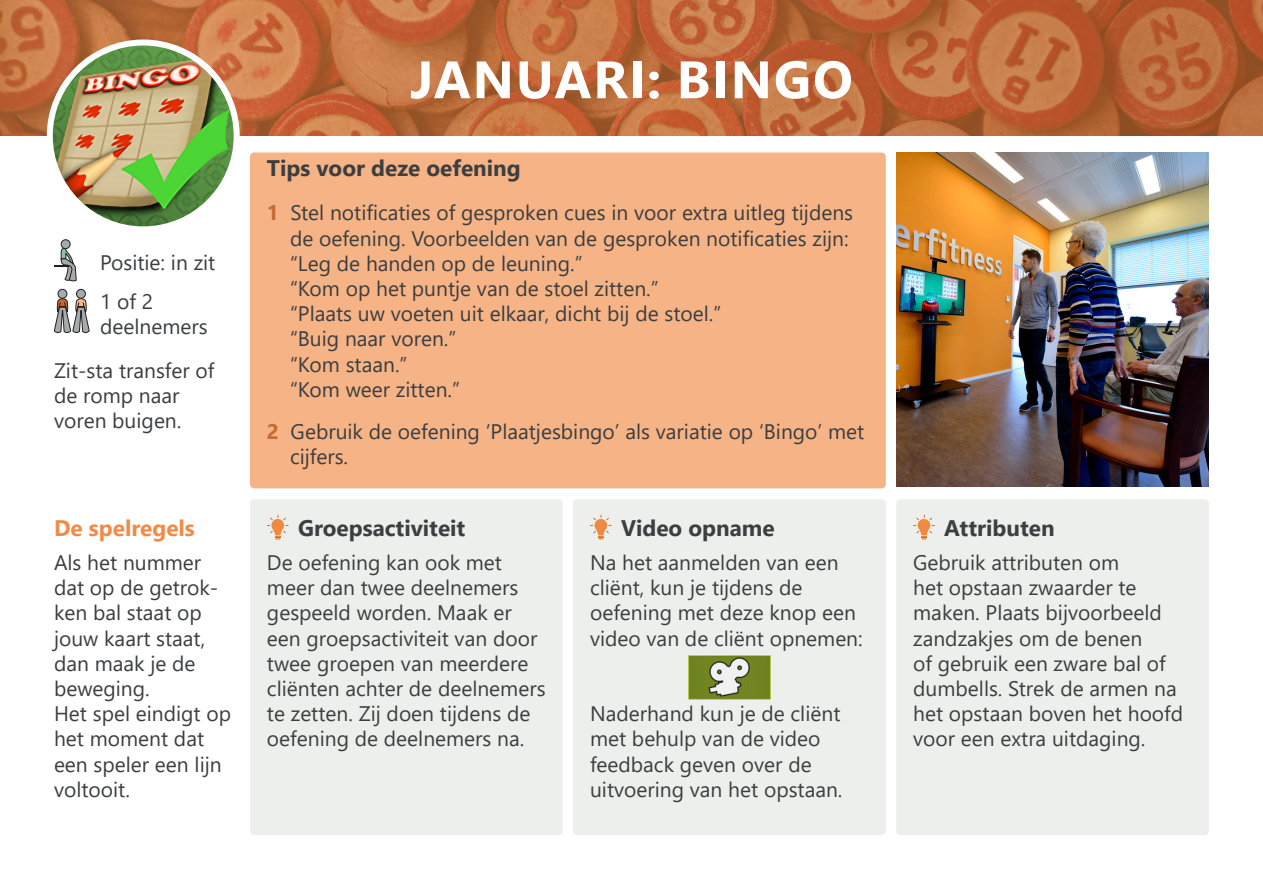
<style>
.page{position:relative;width:1263px;height:893px;background:#fff}
.page>*{position:absolute;margin:0;border:0;box-sizing:border-box;transform-origin:0 0}
.Title_Month_header{font:700 52.5px "Segoe UI";letter-spacing:.035em;color:#fff}
.Headers{font:700 22.5px "Segoe UI";color:#3c3e40}
.Header_movement{font:700 22.5px "Segoe UI";color:#f28b46}
.Grey_Bloks_paragraph{font:21px/25.2px "Segoe UI";color:#3c3e40}
.Tips_orange{font:21px/25.2px "Segoe UI";color:#3c3e40}
.Position{font:21px/25.2px "Segoe UI";color:#3c3e40}
.s1{font-weight:700;color:#c46b32}
</style>
<div class="page">
<svg style="left:0;top:0;width:1263px;height:135px;background:#bd693b"></svg>
<img style="left:49px;top:42px;width:187px;height:183px">
<div style="left:47px;top:40px;width:193px;height:192px;border:6px solid #fff;border-radius:50%"></div>
<div style="left:250px;top:153px;width:636px;height:335px;background:#f5b386;border-radius:4px"></div>
<div style="left:250px;top:499px;width:313px;height:336px;background:#edefed;border-radius:4px"></div>
<div style="left:573px;top:499px;width:313px;height:336px;background:#edefed;border-radius:4px"></div>
<div style="left:896px;top:499px;width:313px;height:336px;background:#edefed;border-radius:4px"></div>
<div style="left:61px;top:240px;width:9px;height:9px;background:#a7abac;border-radius:50%"></div>
<div style="left:61px;top:239px;width:9px;height:10px;border:1px solid #231f20;border-radius:50%"></div>
<svg style="left:53px;top:248px;width:37px;height:86px"></svg>
<svg style="left:267px;top:515px;width:22px;height:25px"></svg>
<svg style="left:590px;top:515px;width:22px;height:25px"></svg>
<svg style="left:913px;top:515px;width:22px;height:25px"></svg>
<img style="left:896px;top:153px;width:313px;height:333px">
<img style="left:688px;top:655px;width:82px;height:44px">
<p class="Position" style="left:100px;top:248px;width:117px">Positie: in zit</p>
<p class="Position" style="left:100px;top:287px;width:55px">1 of 2</p>
<p class="Position" style="left:100px;top:312px;width:109px">deelnemers</p>
<p class="Position" style="left:54px;top:356px;width:162px">Zit-sta transfer of</p>
<p class="Position" style="left:54px;top:381px;width:129px">de romp naar voren buigen.</p>
<p class="Header_movement" style="left:54px;top:507px;width:142px">De spelregels</p>
<p class="Tips_orange" style="left:54px;top:548px;width:166px">Als het nummer dat op de getrok&shy;ken bal staat op jouw kaart staat, dan maak je de beweging.</p>
<p class="Tips_orange" style="left:54px;top:699px;width:179px">Het spel eindigt op het moment dat een speler een lijn voltooit.</p>
<p class="Title_Month_header" style="left:410px;top:30px;width:444px">JANUARI: BINGO</p>
<p class="Headers" style="left:267px;top:147px;width:255px">Tips voor deze oefening</p>
<p class="Tips_orange" style="left:290px;top:198px;width:565px;text-indent:-23px"><span class="s1">1</span> Stel notificaties of gesproken cues in voor extra uitleg tijdens de oefening. Voorbeelden van de gesproken notificaties zijn: “Leg de handen op de leuning.”<br>“Kom op het puntje van de stoel zitten.”<br>“Plaats uw voeten uit elkaar, dicht bij de stoel.”<br>“Buig naar voren.”<br>“Kom staan.”<br>“Kom weer zitten.”</p>
<p class="Tips_orange" style="left:290px;top:417px;width:576px;text-indent:-23px"><span class="s1">2</span> Gebruik de oefening ‘Plaatjesbingo’ als variatie op ‘Bingo’ met cijfers.</p>
<p class="Headers" style="left:298px;top:507px;width:169px">Groepsactiviteit</p>
<p class="Headers" style="left:621px;top:507px;width:155px">Video opname</p>
<p class="Grey_Bloks_paragraph" style="left:590px;top:548px;width:274px">Na het aanmelden van een cliënt, kun je tijdens de oefening met deze knop een video van de cliënt opnemen:</p>
<p class="Grey_Bloks_paragraph" style="left:267px;top:548px;width:280px">De oefening kan ook met meer dan twee deelnemers gespeeld worden. Maak er een groepsactiviteit van door twee groepen van meerdere cliënten achter de deelnemers te zetten. Zij doen tijdens de oefening de deelnemers na.</p>
<p class="Grey_Bloks_paragraph" style="left:590px;top:699px;width:254px">Naderhand kun je de cliënt met behulp van de video feedback geven over de uitvoering van het opstaan.</p>
<p class="Headers" style="left:944px;top:507px;width:112px">Attributen</p>
<p class="Grey_Bloks_paragraph" style="left:913px;top:548px;width:271px">Gebruik attributen om<br>het opstaan zwaarder te maken. Plaats bijvoorbeeld zandzakjes om de benen<br>of gebruik een zware bal of dumbells. Strek de armen na het opstaan boven het hoofd voor een extra uitdaging.</p>
</div>
